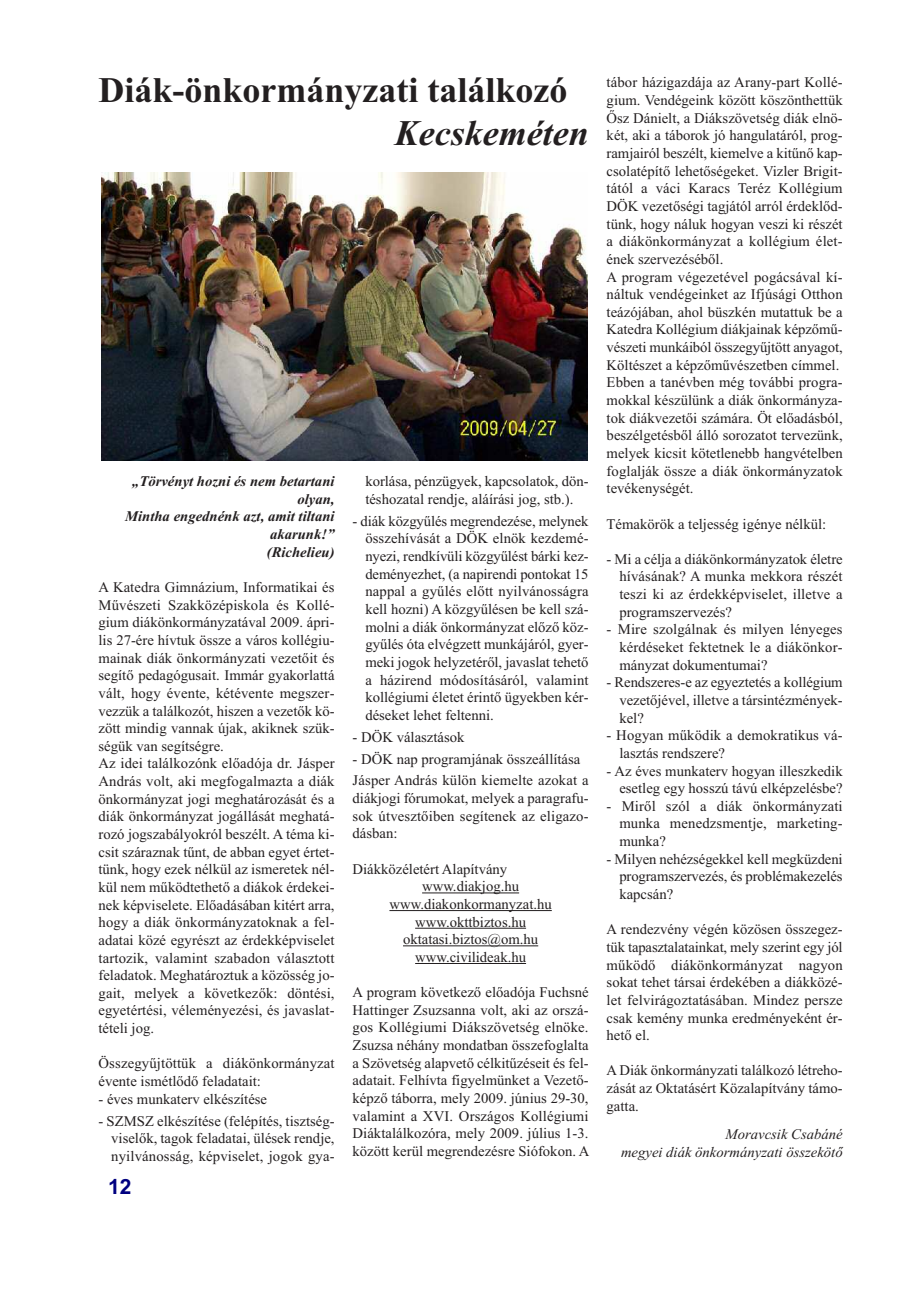
<style>
.page{position:relative;width:920px;height:1290px;background:#fff}
.page>*{position:absolute;margin:0;border:0;box-sizing:border-box;transform-origin:0 0}
.t1{font:700 36px "Times New Roman";color:#231f20}
.t2{font:italic 700 36px "Times New Roman";color:#231f20}
.t3{font:700 21px "Arial";color:#000080}
.t4{font:14.7px/17.7px "Times New Roman";color:#231f20;text-align:justify}
.t5{font:italic 700 14.7px/17.7px "Times New Roman";color:#231f20;text-align:right}
.t6{font:italic 14.7px/17.7px "Times New Roman";color:#231f20;text-align:right}
</style>
<div class="page">
<hr style="left:422px;top:892px;width:97px;height:1px;background:#231f20">
<hr style="left:389px;top:910px;width:163px;height:1px;background:#231f20">
<hr style="left:415px;top:928px;width:111px;height:1px;background:#231f20">
<hr style="left:403px;top:945px;width:135px;height:1px;background:#231f20">
<hr style="left:415px;top:963px;width:111px;height:1px;background:#231f20">
<img style="left:101px;top:173px;width:487px;height:288px">
<h1 class="t1" style="left:99px;top:68px;width:471px">Diák-önkormányzati találkozó</h1>
<h1 class="t2" style="left:395px;top:111px;width:195px">Kecskeméten</h1>
<p class="t5" style="left:125px;top:472px;width:211px">„Törvényt hozni és nem betartani olyan,<br>Mintha engednénk azt, amit tiltani akarunk!”<br>(Richelieu)</p>
<p class="t4" style="left:99px;top:578px;width:238px;text-align:left">A Katedra Gimnázium, Informatikai és Művészeti Szakközépiskola és Kollé&shy;gium diákönkormányzatával 2009. ápri&shy;lis 27-ére hívtuk össze a város kollégiu&shy;mainak diák önkormányzati vezetőit és segítő pedagógusait. Immár gyakorlattá vált, hogy évente, kétévente megszer&shy;vezzük a találkozót, hiszen a vezetők kö&shy;zött mindig vannak újak, akiknek szük&shy;ségük van segítségre.<br>Az idei találkozónk előadója dr. Jásper András volt, aki megfogalmazta a diák önkormányzat jogi meghatározását és a diák önkormányzat jogállását meghatá&shy;rozó jogszabályokról beszélt. A téma ki&shy;csit száraznak tűnt, de abban egyet értet&shy;tünk, hogy ezek nélkül az ismeretek nél&shy;kül nem működtethető a diákok érdekei&shy;nek képviselete. Előadásában kitért arra, hogy a diák önkormányzatoknak a fel&shy;adatai közé egyrészt az érdekképviselet tartozik, valamint szabadon választott feladatok. Meghatároztuk a közösség jo&shy;gait, melyek a következők: döntési, egyetértési, véleményezési, és javaslat&shy;tételi jog.</p>
<p class="t4" style="left:99px;top:1054px;width:238px">Összegyűjtöttük a diákönkormányzat évente ismétlődő feladatait:</p>
<p class="t4" style="left:99px;top:1090px;width:170px">- éves munkaterv elkészítése</p>
<p class="t4" style="left:111px;top:1112px;width:225px;text-indent:-13px">- SZMSZ elkészítése (felépítés, tisztség&shy;viselők, tagok feladatai, ülések rendje, nyilvánosság, képviselet, jogok gya-</p>
<h2 class="t3" style="left:108px;top:1174px;width:25px">12</h2>
<p class="t4" style="left:365px;top:472px;width:225px">korlása, pénzügyek, kapcsolatok, dön&shy;téshozatal rendje, aláírási jog, stb.).</p>
<p class="t4" style="left:365px;top:512px;width:225px;text-indent:-13px">- diák közgyűlés megrendezése, melynek összehívását a DÖK elnök kezdemé&shy;nyezi, rendkívüli közgyűlést bárki kez&shy;deményezhet, (a napirendi pontokat 15 nappal a gyűlés előtt nyilvánosságra kell hozni) A közgyűlésen be kell szá&shy;molni a diák önkormányzat előző köz&shy;gyűlés óta elvégzett munkájáról, gyer&shy;meki jogok helyzetéről, javaslat tehető a házirend módosításáról, valamint kollégiumi életet érintő ügyekben kér&shy;déseket lehet feltenni.</p>
<p class="t4" style="left:353px;top:728px;width:113px">- DÖK választások</p>
<p class="t4" style="left:353px;top:747px;width:238px;line-height:21.9px">- DÖK nap programjának összeállítása<br>Jásper András külön kiemelte azokat a</p>
<p class="t4" style="left:353px;top:789px;width:238px">diákjogi fórumokat, melyek a paragrafu&shy;sok útvesztőiben segítenek az eligazo&shy;dásban:</p>
<p class="t4" style="left:353px;top:860px;width:156px">Diákközéletért Alapítvány</p>
<p class="t4" style="left:422px;top:877px;width:99px">www.diakjog.hu</p>
<p class="t4" style="left:389px;top:895px;width:164px">www.diakonkormanyzat.hu</p>
<p class="t4" style="left:415px;top:913px;width:112px">www.okttbiztos.hu</p>
<p class="t4" style="left:403px;top:930px;width:137px">oktatasi.biztos@om.hu</p>
<p class="t4" style="left:415px;top:948px;width:112px">www.civilideak.hu</p>
<p class="t4" style="left:353px;top:983px;width:238px">A program következő előadója Fuchsné Hattinger Zsuzsanna volt, aki az orszá&shy;gos Kollégiumi Diákszövetség elnöke.<br>Zsuzsa néhány mondatban összefoglalta a Szövetség alapvető célkitűzéseit és fel&shy;adatait. Felhívta figyelmünket a Vezető&shy;képző táborra, mely 2009. június 29-30, valamint a XVI. Országos Kollégiumi Diáktalálkozóra, mely 2009. július 1-3. között kerül megrendezésre Siófokon. A</p>
<p class="t4" style="left:607px;top:74px;width:238px;text-align:left">tábor házigazdája az Arany-part Kollé&shy;gium. Vendégeink között köszönthettük Ősz Dánielt, a Diákszövetség diák elnö&shy;két, aki a táborok jó hangulatáról, prog&shy;ramjairól beszélt, kiemelve a kitűnő kap&shy;csolatépítő lehetőségeket. Vizler Brigit&shy;tától a váci Karacs Teréz Kollégium DÖK vezetőségi tagjától arról érdeklőd&shy;tünk, hogy náluk hogyan veszi ki részét a diákönkormányzat a kollégium élet&shy;ének szervezéséből.<br>A program végezetével pogácsával kí&shy;náltuk vendégeinket az Ifjúsági Otthon teázójában, ahol büszkén mutattuk be a Katedra Kollégium diákjainak képzőmű&shy;vészeti munkáiból összegyűjtött anyagot, Költészet a képzőművészetben címmel.<br>Ebben a tanévben még további progra&shy;mokkal készülünk a diák önkormányza&shy;tok diákvezetői számára. Öt előadásból, beszélgetésből álló sorozatot tervezünk, melyek kicsit kötetlenebb hangvételben foglalják össze a diák önkormányzatok tevékenységét.</p>
<p class="t4" style="left:607px;top:515px;width:221px">Témakörök a teljesség igénye nélkül:</p>
<p class="t4" style="left:619px;top:550px;width:225px;text-indent:-13px">- Mi a célja a diákönkormányzatok életre hívásának? A munka mekkora részét teszi ki az érdekképviselet, illetve a programszervezés?</p>
<p class="t4" style="left:619px;top:620px;width:225px;text-indent:-13px">- Mire szolgálnak és milyen lényeges kérdéseket fektetnek le a diákönkor&shy;mányzat dokumentumai?</p>
<p class="t4" style="left:619px;top:673px;width:225px;text-indent:-13px">- Rendszeres-e az egyeztetés a kollégium vezetőjével, illetve a társintézmények&shy;kel?</p>
<p class="t4" style="left:619px;top:726px;width:225px;text-indent:-13px">- Hogyan működik a demokratikus vá&shy;lasztás rendszere?</p>
<p class="t4" style="left:607px;top:762px;width:238px;text-align:right">- Az éves munkaterv hogyan illeszkedik esetleg egy hosszú távú elképzelésbe?</p>
<p class="t4" style="left:619px;top:797px;width:225px;text-indent:-13px">- Miről szól a diák önkormányzati munka menedzsmentje, marketing&shy;munka?</p>
<p class="t4" style="left:619px;top:850px;width:225px;text-indent:-13px">- Milyen nehézségekkel kell megküzdeni programszervezés, és problémakezelés kapcsán?</p>
<p class="t4" style="left:607px;top:920px;width:238px">A rendezvény végén közösen összegez&shy;tük tapasztalatainkat, mely szerint egy jól működő diákönkormányzat nagyon sokat tehet társai érdekében a diákközé&shy;let felvirágoztatásában. Mindez persze csak kemény munka eredményeként ér&shy;hető el.</p>
<p class="t4" style="left:607px;top:1061px;width:238px">A Diák önkormányzati találkozó létreho&shy;zását az Oktatásért Közalapítvány támo&shy;gatta.</p>
<p class="t6" style="left:621px;top:1125px;width:223px">Moravcsik Csabáné<br>megyei diák önkormányzati összekötő</p>
</div>
